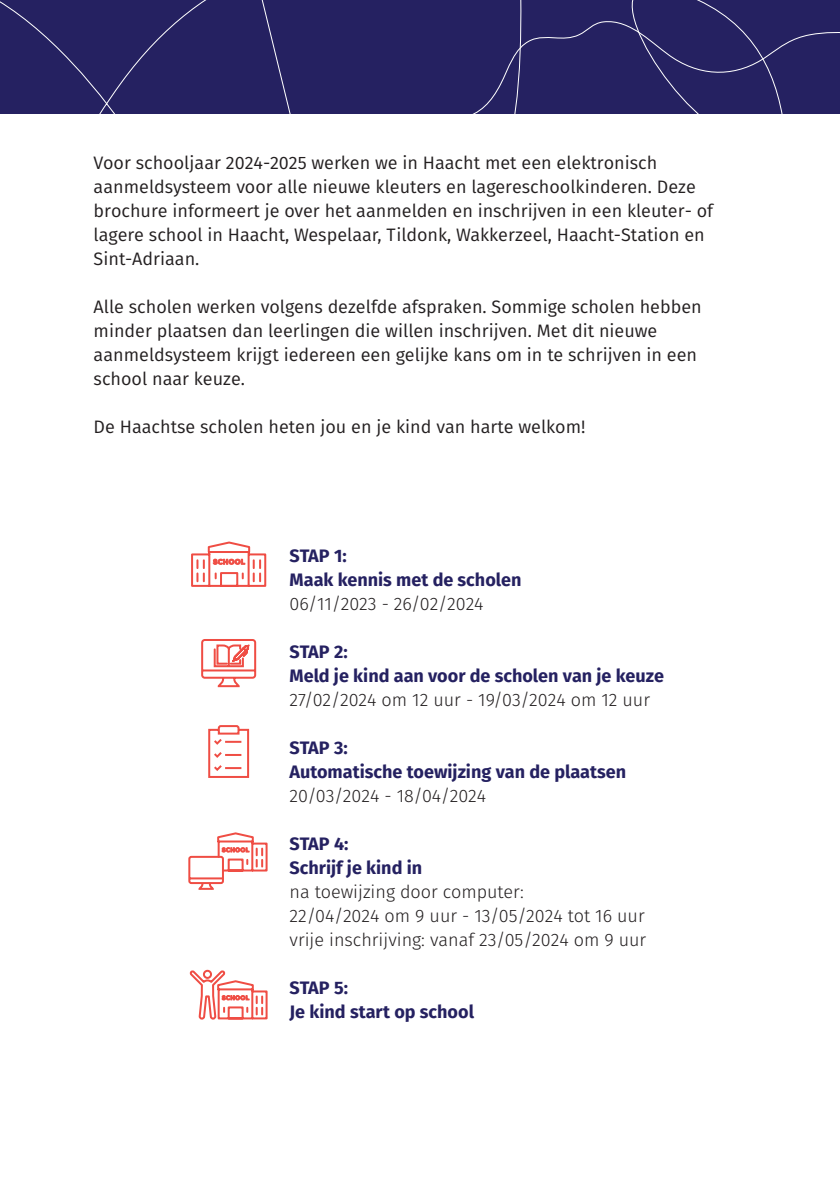
<style>
.page{position:relative;width:840px;height:1191px;background:#fff}
.page>*{position:absolute;margin:0;border:0;box-sizing:border-box;transform-origin:0 0}
.t1{font:18px/24px "Fira Sans";color:#231f20}
.t2{font:300 18px/24px "Fira Sans";color:#231f20}
.t3{font:700 18px/24px "Fira Sans";color:#252161}
</style>
<div class="page">
<svg style="left:191px;top:541px;width:76px;height:46px"></svg>
<svg style="left:208px;top:725px;width:42px;height:53px"></svg>
<svg style="left:189px;top:969px;width:79px;height:51px"></svg>
<svg style="left:188px;top:832px;width:80px;height:58px"></svg>
<svg style="left:201px;top:639px;width:56px;height:49px"></svg>
<div style="left:0;top:0;width:316px;height:113px;background:#252161"></div>
<div style="left:316px;top:0;width:523px;height:113px;background:#252161"></div>
<p class="t1" style="left:94px;top:150px;width:620px">Voor schooljaar 2024-2025 werken we in Haacht met een elektronisch aanmeldsysteem voor alle nieuwe kleuters en lagereschoolkinderen. Deze brochure informeert je over het aanmelden en inschrijven in een kleuter- of lagere school in Haacht, Wespelaar, Tildonk, Wakkerzeel, Haacht-Station en Sint-Adriaan.</p>
<p class="t1" style="left:94px;top:294px;width:609px">Alle scholen werken volgens dezelfde afspraken. Sommige scholen hebben minder plaatsen dan leerlingen die willen inschrijven. Met dit nieuwe aanmeldsysteem krijgt iedereen een gelijke kans om in te schrijven in een school naar keuze.</p>
<p class="t1" style="left:94px;top:414px;width:493px">De Haachtse scholen heten jou en je kind van harte welkom!</p>
<p class="t3" style="left:289px;top:543px;width:233px">STAP 1:<br>Maak kennis met de scholen</p>
<p class="t2" style="left:289px;top:591px;width:195px">06/11/2023 - 26/02/2024</p>
<p class="t3" style="left:289px;top:639px;width:376px">STAP 2:<br>Meld je kind aan voor de scholen van je keuze</p>
<p class="t2" style="left:289px;top:687px;width:362px">27/02/2024 om 12 uur - 19/03/2024 om 12 uur</p>
<p class="t3" style="left:289px;top:735px;width:338px">STAP 3:<br>Automatische toewijzing van de plaatsen</p>
<p class="t2" style="left:289px;top:783px;width:198px">20/03/2024 - 18/04/2024</p>
<p class="t3" style="left:289px;top:831px;width:134px">STAP 4:<br>Schrijf je kind in</p>
<p class="t2" style="left:289px;top:879px;width:358px">na toewijzing door computer:<br>22/04/2024 om 9 uur - 13/05/2024 tot 16 uur vrije inschrijving: vanaf 23/05/2024 om 9 uur</p>
<p class="t3" style="left:289px;top:975px;width:186px">STAP 5:<br>Je kind start op school</p>
</div>
